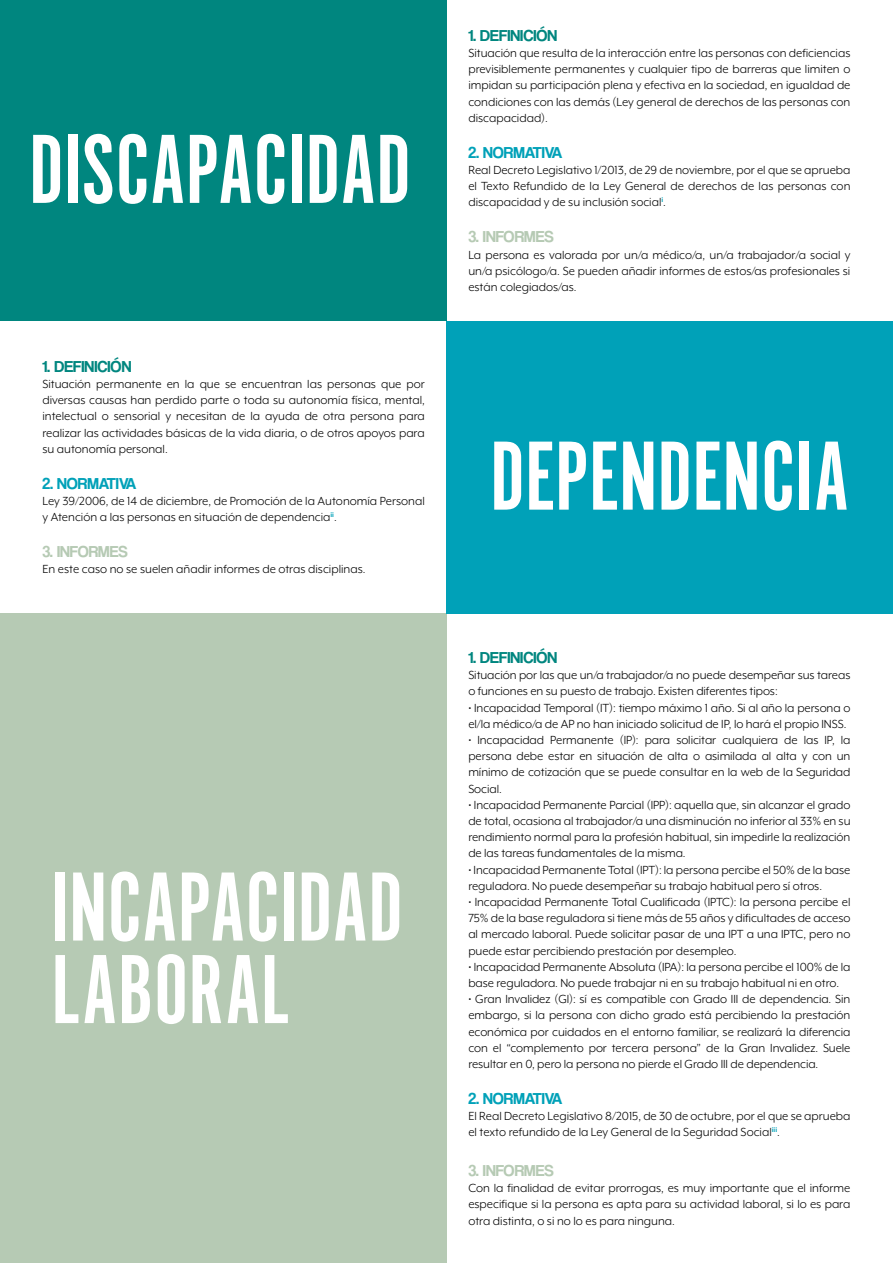
<style>
.page{position:relative;width:893px;height:1263px;background:#fff}
.page>*{position:absolute;margin:0;border:0;box-sizing:border-box;transform-origin:0 0}
.t1{font:102px/82.5px "Alternate Got No 1 D";color:#fff}
.t2{font:16.5px "Coolvetica Rg";color:#00867f}
.t3{font:16.5px "Coolvetica Rg";color:#00a1b8}
.t4{font:16.5px "Coolvetica Rg";color:#b6cab4}
.t5{font:13.5px/16.2px "Mr Eaves XL Mod OT";letter-spacing:-.005em;color:#000;text-align:justify}
</style>
<div class="page">
<div style="left:0;top:0;width:446px;height:321px;background:#00867f"></div>
<div style="left:0;top:613px;width:446px;height:650px;background:#b6cab4"></div>
<div style="left:446px;top:321px;width:447px;height:292px;background:#00a1b8"></div>
<h1 class="t1" style="left:29px;top:131px;width:384px">DISCAPACIDAD</h1>
<p class="t2" style="left:42px;top:357px;width:91px">1. DEFINICIÓN</p>
<p class="t5" style="left:42px;top:376px;width:384px">Situación permanente en la que se encuentran las personas que por diversas causas han perdido parte o toda su autonomía física, mental, intelectual o sensorial y necesitan de la ayuda de otra persona para realizar las actividades básicas de la vida diaria, o de otros apoyos para su autonomía personal.</p>
<p class="t3" style="left:42px;top:474px;width:96px">2. NORMATIVA</p>
<p class="t5" style="left:42px;top:493px;width:384px">Ley 39/2006, de 14 de diciembre, de Promoción de la Autonomía Personal y Atención a las personas en situación de dependencia<sup>ii</sup>.</p>
<p class="t4" style="left:42px;top:542px;width:87px">3. INFORMES</p>
<p class="t5" style="left:42px;top:561px;width:325px">En este caso no se suelen añadir informes de otras disciplinas.</p>
<h1 class="t1" style="left:51px;top:868px;width:353px">INCAPACIDAD<br>LABORAL</h1>
<p class="t2" style="left:468px;top:26px;width:91px">1. DEFINICIÓN</p>
<p class="t5" style="left:468px;top:45px;width:384px">Situación que resulta de la interacción entre las personas con deficiencias previsiblemente permanentes y cualquier tipo de barreras que limiten o impidan su participación plena y efectiva en la sociedad, en igualdad de condiciones con las demás (Ley general de derechos de las personas con discapacidad).</p>
<p class="t3" style="left:468px;top:143px;width:96px">2. NORMATIVA</p>
<p class="t5" style="left:468px;top:162px;width:384px">Real Decreto Legislativo 1/2013, de 29 de noviembre, por el que se aprueba el Texto Refundido de la Ley General de derechos de las personas con discapacidad y de su inclusión social<sup>i</sup>.</p>
<p class="t4" style="left:468px;top:227px;width:87px">3. INFORMES</p>
<p class="t5" style="left:468px;top:246px;width:384px">La persona es valorada por un/a médico/a, un/a trabajador/a social y un/a psicólogo/a. Se pueden añadir informes de estos/as profesionales si están colegiados/as.</p>
<h1 class="t1" style="left:490px;top:437px;width:361px">DEPENDENCIA</h1>
<p class="t2" style="left:468px;top:648px;width:91px">1. DEFINICIÓN</p>
<p class="t5" style="left:468px;top:667px;width:384px">Situación por las que un/a trabajador/a no puede desempeñar sus tareas o funciones en su puesto de trabajo. Existen diferentes tipos:</p>
<p class="t5" style="left:468px;top:699px;width:384px">• Incapacidad Temporal (IT): tiempo máximo 1 año. Si al año la persona o el/la médico/a de AP no han iniciado solicitud de IP, lo hará el propio INSS.</p>
<p class="t5" style="left:468px;top:732px;width:384px">• Incapacidad Permanente (IP): para solicitar cualquiera de las IP, la persona debe estar en situación de alta o asimilada al alta y con un mínimo de cotización que se puede consultar en la web de la Seguridad Social.</p>
<p class="t5" style="left:468px;top:797px;width:384px">• Incapacidad Permanente Parcial (IPP): aquella que, sin alcanzar el grado de total, ocasiona al trabajador/a una disminución no inferior al 33% en su rendimiento normal para la profesión habitual, sin impedirle la realización de las tareas fundamentales de la misma.</p>
<p class="t5" style="left:468px;top:861px;width:384px">• Incapacidad Permanente Total (IPT): la persona percibe el 50% de la base reguladora. No puede desempeñar su trabajo habitual pero sí otros.</p>
<p class="t5" style="left:468px;top:894px;width:384px">• Incapacidad Permanente Total Cualificada (IPTC): la persona percibe el 75% de la base reguladora si tiene más de 55 años y dificultades de acceso al mercado laboral. Puede solicitar pasar de una IPT a una IPTC, pero no puede estar percibiendo prestación por desempleo.</p>
<p class="t5" style="left:468px;top:959px;width:384px">• Incapacidad Permanente Absoluta (IPA): la persona percibe el 100% de la base reguladora. No puede trabajar ni en su trabajo habitual ni en otro.</p>
<p class="t5" style="left:468px;top:991px;width:384px">• Gran Invalidez (GI): sí es compatible con Grado III de dependencia. Sin embargo, si la persona con dicho grado está percibiendo la prestación económica por cuidados en el entorno familiar, se realizará la diferencia con el “complemento por tercera persona” de la Gran Invalidez. Suele resultar en 0, pero la persona no pierde el Grado III de dependencia.</p>
<p class="t3" style="left:468px;top:1089px;width:96px">2. NORMATIVA</p>
<p class="t5" style="left:468px;top:1108px;width:384px">El Real Decreto Legislativo 8/2015, de 30 de octubre, por el que se aprueba el texto refundido de la Ley General de la Seguridad Social<sup>iii</sup>.</p>
<p class="t4" style="left:468px;top:1161px;width:87px">3. INFORMES</p>
<p class="t5" style="left:468px;top:1180px;width:384px">Con la finalidad de evitar prorrogas, es muy importante que el informe especifique si la persona es apta para su actividad laboral, si lo es para otra distinta, o si no lo es para ninguna.</p>
</div>
